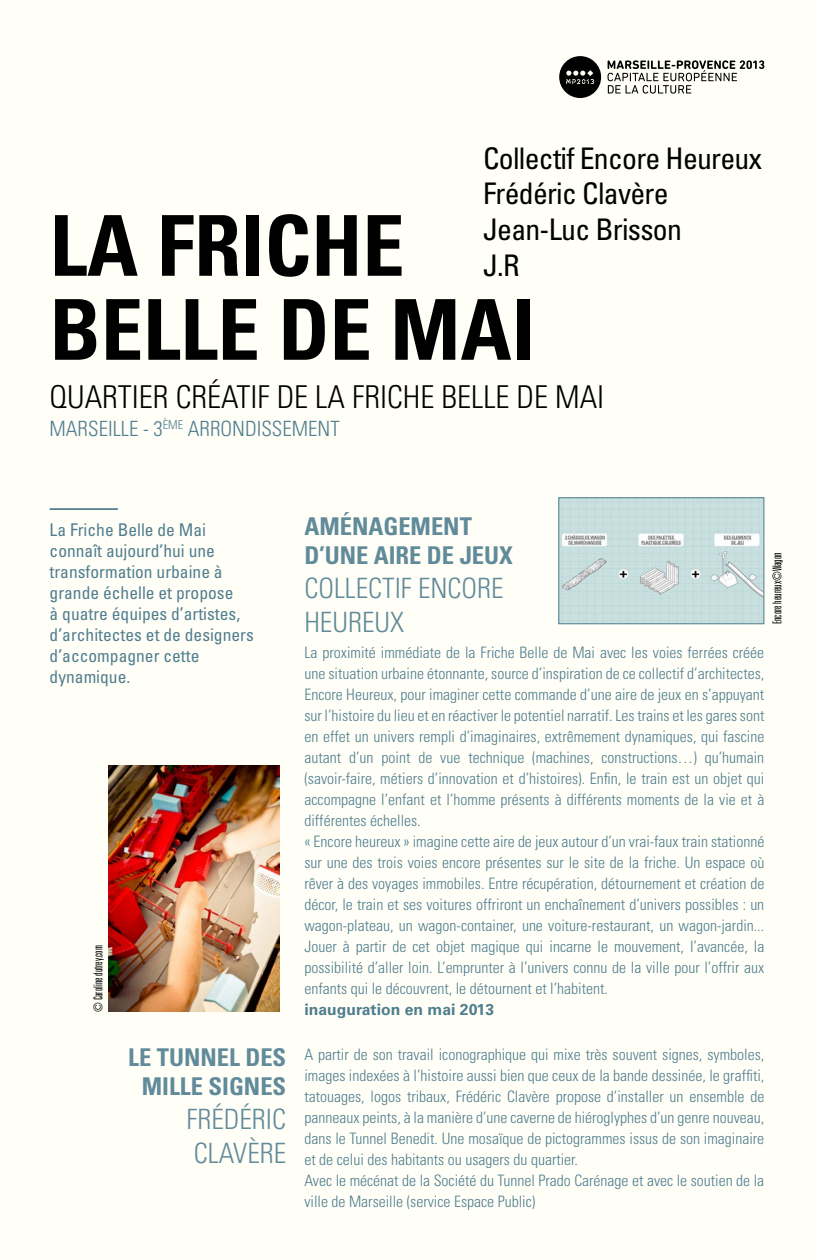
<style>
.page{position:relative;width:814px;height:1260px;background:#fffff7}
.page>*{position:absolute;margin:0;border:0;box-sizing:border-box;transform-origin:0 0}
.t1{font:700 condensed 84px/84px "Univers LT Std";color:#000}
.t2{font:300 condensed 31.5px "Univers LT Std";color:#000}
.t3{font:condensed 29.75px/35.7px "Univers LT Std";letter-spacing:-.025em;color:#000}
.t4{font:300 condensed 28px/33.6px "Univers LT Std";color:#618a9a}
.t5{font:700 condensed 24.5px/29.4px "Univers LT Std";color:#618a9a}
.t6{font:300 condensed 21px "Univers LT Std";color:#507d8f}
.t7{font:condensed 17.5px/21px "Univers LT Std";color:#507d8f}
.t8{font:300 condensed 15.75px/21px "Univers LT Std";color:#507d8f}
.t9{font:700 15.75px "Univers LT Std";color:#507d8f}
.t10{font:300 ultra-condensed 12.25px "Univers LT Std";color:#000}
</style>
<div class="page">
<svg style="left:559px;top:56px;width:42px;height:42px"></svg>
<svg style="left:607px;top:60px;width:157px;height:34px"></svg>
<hr style="left:50px;top:508px;width:68px;height:2px;background:#507d8f">
<img style="left:560px;top:499px;width:202px;height:123px">
<div style="left:558px;top:497px;width:206px;height:127px;border:1px solid #507d8f"></div>
<img style="left:109px;top:765px;width:170px;height:247px">
<h3 class="t3" style="left:483px;top:140px;width:280px">Collectif Encore Heureux<br>Frédéric Clavère<br>Jean-Luc Brisson<br>J.R</h3>
<h1 class="t1" style="left:50px;top:204px;width:487px">LA FRICHE<br>BELLE DE MAI</h1>
<h2 class="t2" style="left:50px;top:378px;width:556px">Quartier créatif de la Friche Belle de Mai</h2>
<h3 class="t6" style="left:50px;top:416px;width:58px">MARSEILLE</h3>
<h3 class="t6" style="left:143px;top:416px;width:198px">- 3<sup>ème</sup> arrondissement</h3>
<p class="t7" style="left:50px;top:519px;width:206px">La Friche Belle de Mai connaît aujourd’hui une transformation urbaine à grande échelle et propose<br>à quatre équipes d’artistes, d’architectes et de designers d’accompagner cette dynamique.</p>
<p class="t10" style="left:92px;top:1012px;width:68px;rotate:-90deg">© Caroline dutrey.com</p>
<h3 class="t5" style="left:142px;top:1043px;width:146px;text-indent:-14px">LE TUNNEL DES<br>MILLE</h3>
<h3 class="t5" style="left:208px;top:1072px;width:79px">SIGNES</h3>
<h3 class="t4" style="left:187px;top:1102px;width:101px">Frédéric<br>Clavère</h3>
<h3 class="t5" style="left:304px;top:512px;width:110px">AMÉNAGEME</h3>
<h3 class="t5" style="left:443px;top:512px;width:30px">NT</h3>
<h3 class="t5" style="left:304px;top:541px;width:83px">D’UNE AIRE</h3>
<h3 class="t5" style="left:427px;top:541px;width:87px">DE JEUX</h3>
<h3 class="t4" style="left:304px;top:571px;width:201px">Collectif Encore<br>Heureux</h3>
<p class="t8" style="left:304px;top:642px;width:461px">La proximité immédiate de la Friche Belle de Mai avec les voies ferrées créée une situation urbaine étonnante, source d’inspiration de ce collectif d’architectes, Encore Heureux, pour imaginer cette commande d’une aire de jeux en s’appuyant sur l’histoire du lieu et en réactiver le potentiel narratif. Les trains et les gares sont en effet un univers rempli d’imaginaires, extrêmement dynamiques, qui fascine autant d’un point de vue technique (machines, constructions…) qu’humain (savoir-faire, métiers d’innovation et d’histoires). Enfin, le train est un objet qui accompagne l’enfant et l’homme présents à différents moments de la vie et à différentes échelles.<br>« Encore heureux » imagine cette aire de jeux autour d’un vrai-faux train stationné sur une des trois voies encore présentes sur le site de la friche. Un espace où rêver à des voyages immobiles. Entre récupération, détournement et création de décor, le train et ses voitures offriront un enchaînement d’univers possibles : un wagon-plateau, un wagon-container, une voiture-restaurant, un wagon-jardin...<br>Jouer à partir de cet objet magique qui incarne le mouvement, l’avancée, la possibilité d’aller loin. L’emprunter à l’univers connu de la ville pour l’offrir aux enfants qui le découvrent, le détournent et l’habitent.</p>
<p class="t9" style="left:304px;top:1000px;width:191px">inauguration en mai 2013</p>
<p class="t10" style="left:770px;top:624px;width:73px;rotate:-90deg">Encore heureux©Wagon</p>
<p class="t8" style="left:304px;top:1044px;width:461px">A partir de son travail iconographique qui mixe très souvent signes, symboles, images indexées à l’histoire aussi bien que ceux de la bande dessinée, le graffiti, tatouages, logos tribaux, Frédéric Clavère propose d’installer un ensemble de panneaux peints, à la manière d’une caverne de hiéroglyphes d’un genre nouveau, dans le Tunnel Benedit. Une mosaïque de pictogrammes issus de son imaginaire et de celui des habitants ou usagers du quartier.<br>Avec le mécénat de la Société du Tunnel Prado Carénage et avec le soutien de la ville de Marseille (service Espace Public)</p>
</div>
